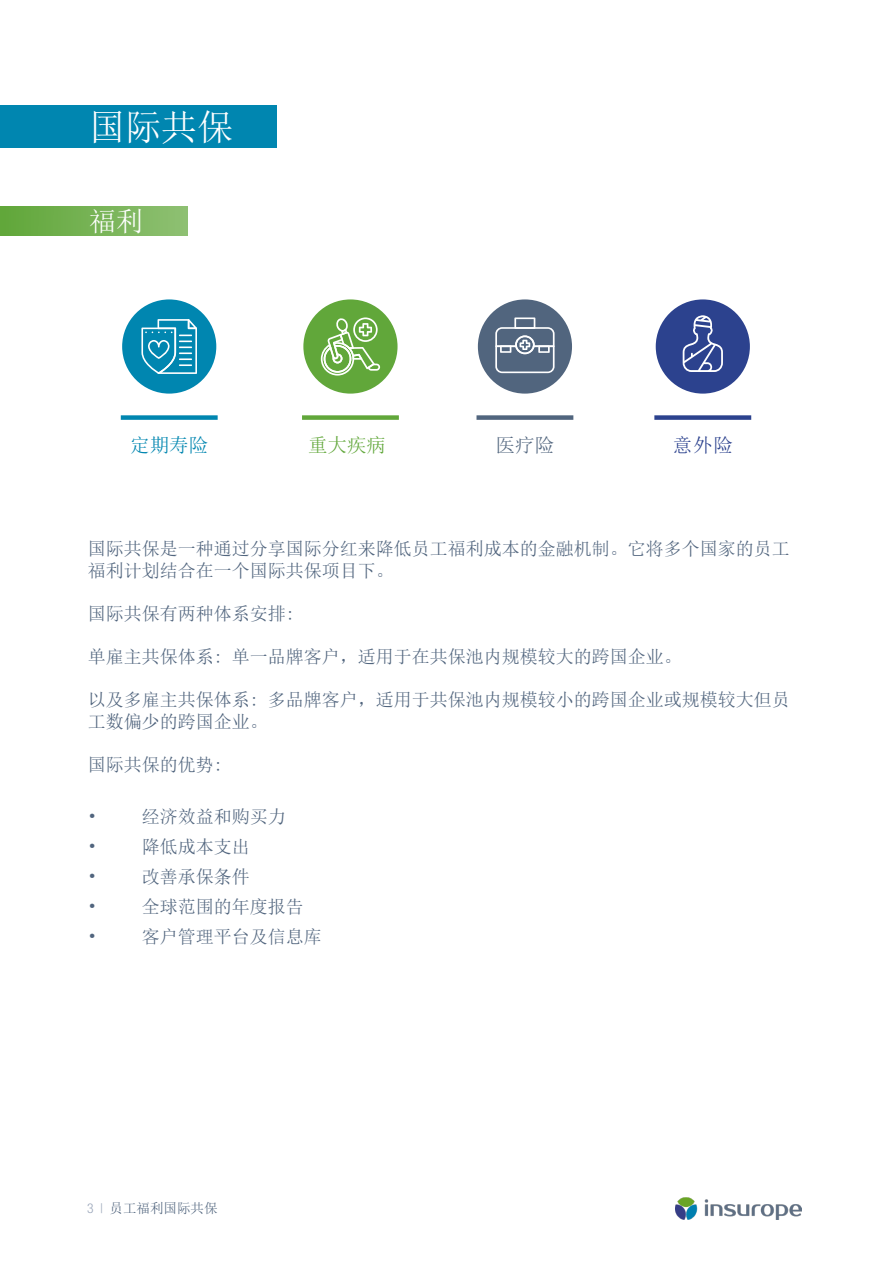
<style>
.page{position:relative;width:893px;height:1263px;background:#fff}
.page>*{position:absolute;margin:0;border:0;box-sizing:border-box;transform-origin:0 0}
.t1{font:36px "Sim Sun";color:#fff}
.t2{font:27px "Sim Sun";color:#fff}
.t3{font:19.5px "Sim Sun";color:#0086b0}
.t4{font:19.5px "Sim Sun";color:#61a73a}
.t5{font:19.5px "Sim Sun";color:#51657e}
.t6{font:19.5px "Sim Sun";color:#2c428e}
.t7{font:18px/21.6px "Sim Sun";color:#51657e}
.t8{font:13.5px "Sim Sun";color:#51657e}
.s1{font-family:"Helvetica Neue LT Pro";font-weight:300;font-stretch:condensed;color:#99a5b9}
</style>
<div class="page">
<div style="left:0;top:105px;width:276px;height:43px;background:#0086b0"></div>
<div style="left:0;top:206px;width:187px;height:30px;background:linear-gradient(to right,#60a639,#8ec073)"></div>
<div style="left:303px;top:299px;width:95px;height:95px;background:#61a73a;border-radius:50%"></div>
<div style="left:304px;top:415px;width:93px;height:5px;background:#61a73a"></div>
<svg style="left:321px;top:317px;width:59px;height:59px"></svg>
<div style="left:478px;top:299px;width:94px;height:95px;background:#51657e;border-radius:50%"></div>
<div style="left:479px;top:415px;width:92px;height:5px;background:#51657e"></div>
<svg style="left:495px;top:317px;width:60px;height:56px"></svg>
<div style="left:656px;top:299px;width:94px;height:95px;background:#2c428e;border-radius:50%"></div>
<div style="left:657px;top:415px;width:92px;height:5px;background:#2c428e"></div>
<svg style="left:683px;top:315px;width:40px;height:57px"></svg>
<div style="left:122px;top:299px;width:94px;height:95px;background:#0086b0;border-radius:50%"></div>
<div style="left:123px;top:415px;width:92px;height:5px;background:#0086b0"></div>
<svg style="left:141px;top:319px;width:56px;height:55px"></svg>
<img style="left:676px;top:1197px;width:125px;height:22px">
<p class="t1" style="left:89px;top:109px;width:146px">国际共保</p>
<h2 class="t2" style="left:89px;top:208px;width:55px">福利</h2>
<p class="t3" style="left:130px;top:435px;width:80px">定期寿险</p>
<p class="t4" style="left:308px;top:435px;width:79px">重大疾病</p>
<p class="t5" style="left:496px;top:435px;width:60px">医疗险</p>
<p class="t6" style="left:673px;top:435px;width:62px">意外险</p>
<p class="t7" style="left:88px;top:538px;width:703px">国际共保是一种通过分享国际分红来降低员工福利成本的金融机制。它将多个国家的员工福利计划结合在一个国际共保项目下。</p>
<p class="t7" style="left:88px;top:603px;width:209px">国际共保有两种体系安排:</p>
<p class="t7" style="left:88px;top:646px;width:595px">单雇主共保体系: 单一品牌客户，适用于在共保池内规模较大的跨国企业。</p>
<p class="t7" style="left:88px;top:689px;width:703px">以及多雇主共保体系: 多品牌客户，适用于共保池内规模较小的跨国企业或规模较大但员工数偏少的跨国企业。</p>
<p class="t7" style="left:88px;top:754px;width:137px">国际共保的优势:</p>
<p class="t7" style="left:88px;top:805px;width:10px">•</p>
<p class="t7" style="left:142px;top:805px;width:145px">经济效益和购买力</p>
<p class="t7" style="left:88px;top:835px;width:10px">•</p>
<p class="t7" style="left:142px;top:835px;width:109px">降低成本支出</p>
<p class="t7" style="left:88px;top:865px;width:10px">•</p>
<p class="t7" style="left:142px;top:865px;width:109px">改善承保条件</p>
<p class="t7" style="left:88px;top:895px;width:10px">•</p>
<p class="t7" style="left:142px;top:895px;width:163px">全球范围的年度报告</p>
<p class="t7" style="left:88px;top:925px;width:10px">•</p>
<p class="t7" style="left:142px;top:925px;width:181px">客户管理平台及信息库</p>
<p class="t8" style="left:87px;top:1201px;width:132px"><span class="s1">3 |</span> 员工福利国际共保</p>
</div>
